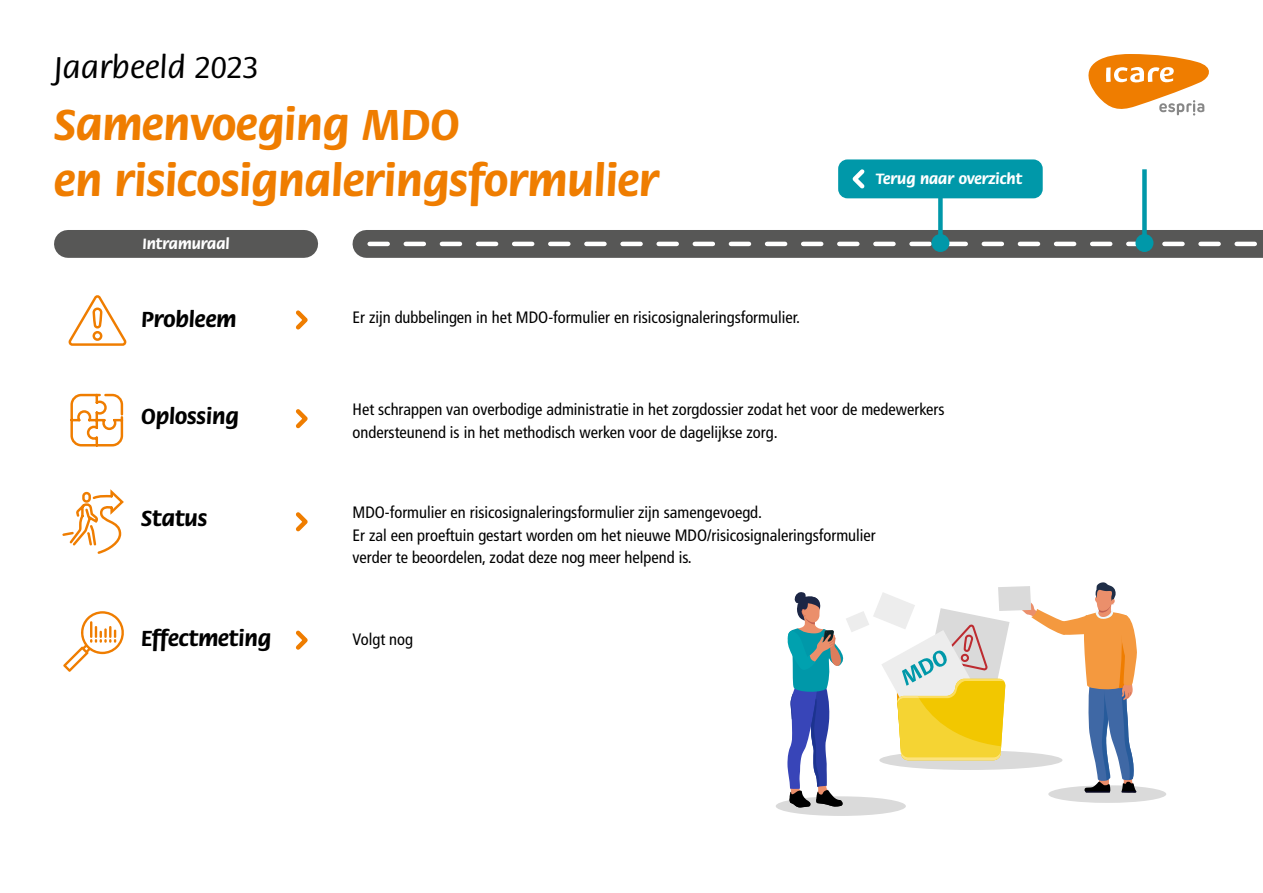
<style>
.page{position:relative;width:1263px;height:893px;background:#fff}
.page>*{position:absolute;margin:0;border:0;box-sizing:border-box;transform-origin:0 0}
.t1{font:700 46.2px/55.5px "Flora Std";color:#ef7d00}
.t2{font:500 33.15px "Flora Std";color:#000}
.t3{font:700 23.25px "Flora Std";color:#000}
.t4{font:condensed 16.5px/22.5px "Frutiger LT Std";color:#000}
.t5{font:700 15.9px "Flora Std";color:#fff}
</style>
<div class="page">
<div style="left:776px;top:796px;width:130px;height:20px;background:#dadada;border-radius:50%"></div>
<div style="left:1048px;top:785px;width:118px;height:18px;background:#dadada;border-radius:50%"></div>
<svg style="left:1088px;top:54px;width:121px;height:62px"></svg>
<div style="left:68px;top:230px;width:236px;height:28px;background:#575756"></div>
<svg style="left:69px;top:295px;width:58px;height:51px"></svg>
<svg style="left:296px;top:310px;width:12px;height:20px"></svg>
<svg style="left:295px;top:409px;width:13px;height:20px"></svg>
<svg style="left:296px;top:512px;width:12px;height:20px"></svg>
<svg style="left:295px;top:630px;width:13px;height:20px"></svg>
<svg style="left:70px;top:393px;width:54px;height:54px"></svg>
<svg style="left:63px;top:611px;width:61px;height:61px"></svg>
<svg style="left:62px;top:489px;width:62px;height:65px"></svg>
<div style="left:366px;top:230px;width:897px;height:28px;background:#575756"></div>
<svg style="left:370px;top:242px;width:887px;height:4px"></svg>
<div style="left:938px;top:169px;width:5px;height:74px;background:#0098a9"></div>
<div style="left:931px;top:234px;width:18px;height:18px;background:#0098a9;border-radius:50%"></div>
<div style="left:1142px;top:169px;width:5px;height:74px;background:#0098a9"></div>
<div style="left:1135px;top:234px;width:18px;height:18px;background:#0098a9;border-radius:50%"></div>
<div style="left:838px;top:159px;width:205px;height:39px;background:#0098a9;border-radius:9px"></div>
<svg style="left:852px;top:169px;width:13px;height:20px"></svg>
<svg style="left:787px;top:582px;width:350px;height:225px"></svg>
<h2 class="t2" style="left:54px;top:50px;width:206px">Jaarbeeld 2023</h2>
<h1 class="t1" style="left:54px;top:98px;width:606px">Samenvoeging MDO<br>en risicosignaleringsformulier</h1>
<p class="t5" style="left:142px;top:235px;width:89px">Intramuraal</p>
<h3 class="t3" style="left:141px;top:307px;width:97px">Probleem</h3>
<p class="t4" style="left:352px;top:306px;width:449px">Er zijn dubbelingen in het MDO-formulier en risicosignaleringsformulier.</p>
<p class="t5" style="left:876px;top:171px;width:148px">Terug naar overzicht</p>
<h3 class="t3" style="left:141px;top:404px;width:99px">Oplossing</h3>
<p class="t4" style="left:352px;top:398px;width:593px">Het schrappen van overbodige administratie in het zorgdossier zodat het voor de medewerkers ondersteunend is in het methodisch werken voor de dagelijkse zorg.</p>
<h3 class="t3" style="left:141px;top:506px;width:68px">Status</h3>
<p class="t4" style="left:352px;top:501px;width:525px">MDO-formulier en risicosignaleringsformulier zijn samengevoegd.<br>Er zal een proeftuin gestart worden om het nieuwe MDO/risicosignaleringsformulier verder te beoordelen, zodat deze nog meer helpend is.</p>
<h3 class="t3" style="left:141px;top:625px;width:132px">Effectmeting</h3>
<p class="t4" style="left:352px;top:628px;width:62px">Volgt nog</p>
</div>
